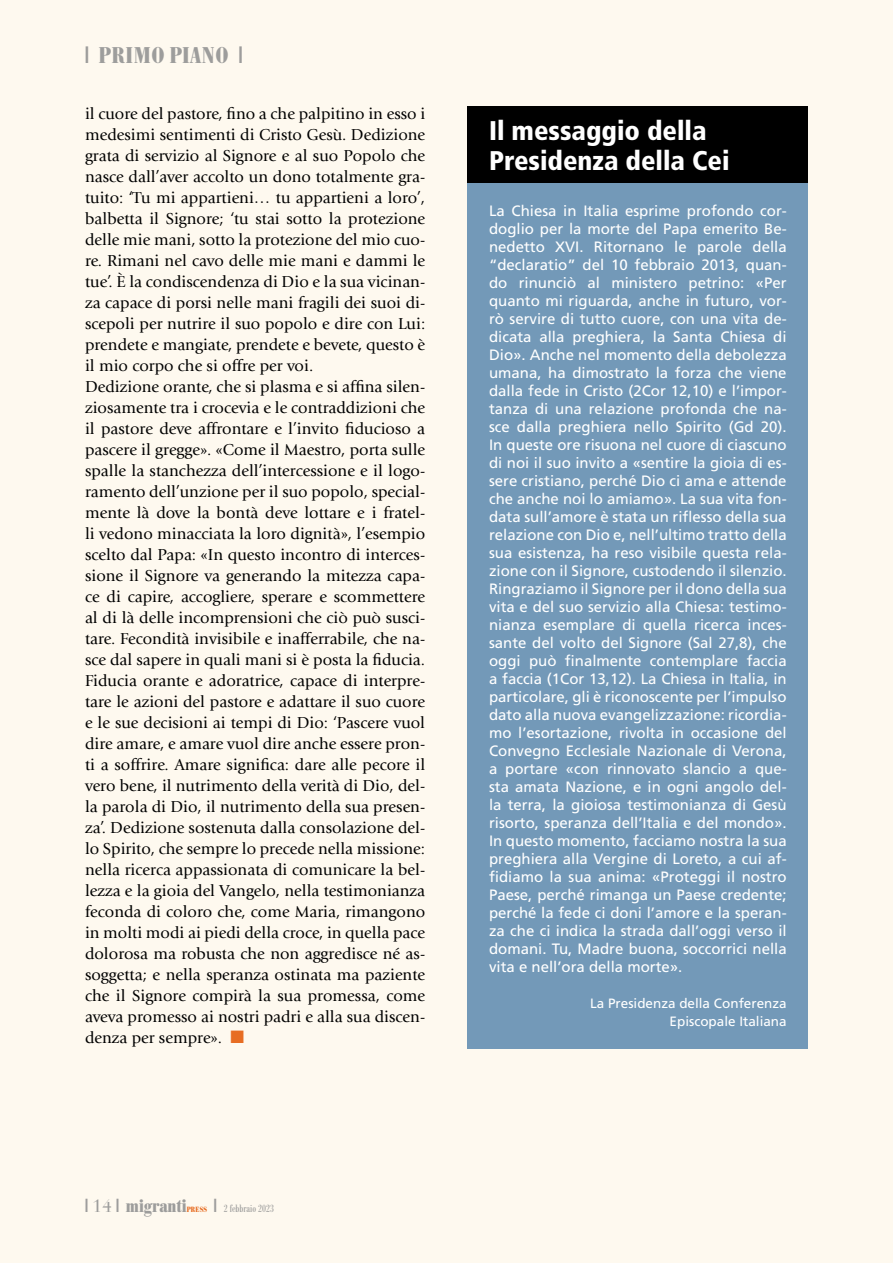
<style>
.page{position:relative;width:893px;height:1263px;background:#fff}
.page>*{position:absolute;margin:0;border:0;box-sizing:border-box;transform-origin:0 0}
.t1{font:900 condensed 27px/30px "Frutiger";color:#fff}
.t2{font:700 condensed 22.5px "Bodoni BE";letter-spacing:.03em;color:#9d9d9c}
.t3{font:700 condensed 18px "Bodoni BE";color:#9d9d9c}
.t4{font:16.5px/21px "Giovanni";color:#000}
.t5{font:15px/18px "Frutiger";color:#fff;text-align:justify}
.t6{font:13.5px/18px "Frutiger";color:#fff;text-align:right}
.t7{font:condensed 10.5px "Bodoni BE";color:#9d9d9c}
.t8{font:700 condensed 7.5px "Bodoni BE";letter-spacing:.04em;color:#e76d23}
.s1{font-family:"False Positive BRK";font-weight:400;font-stretch:normal}
.s2{color:#e76d23}
.s3{font-family:"Bauer Bodoni Std";font-weight:400;font-stretch:normal}
.s4{font-family:"False Positive BRK";font-stretch:normal;font-size:18px}
</style>
<div class="page">
<div style="left:0;top:0;width:892px;height:1263px;background:#fef9ef"></div>
<div style="left:468px;top:183px;width:340px;height:865px;background:#7399b8"></div>
<div style="left:468px;top:106px;width:340px;height:77px;background:#000"></div>
<h2 class="t2" style="left:85px;top:43px;width:159px"><span class="s1">1</span> PRIMO PIANO <span class="s1">1</span></h2>
<p class="t4" style="left:85px;top:103px;width:342px">il cuore del pastore, fino a che palpitino in esso i medesimi sentimenti di Cristo Gesù. Dedizione grata di servizio al Signore e al suo Popolo che nasce dall’aver accolto un dono totalmente gra&shy;tuito: ‘Tu mi appartieni… tu appartieni a loro’, balbetta il Signore; ‘tu stai sotto la protezione delle mie mani, sotto la protezione del mio cuo&shy;re. Rimani nel cavo delle mie mani e dammi le tue’. È la condiscendenza di Dio e la sua vicinan&shy;za capace di porsi nelle mani fragili dei suoi di&shy;scepoli per nutrire il suo popolo e dire con Lui: prendete e mangiate, prendete e bevete, questo è il mio corpo che si offre per voi.<br>Dedizione orante, che si plasma e si affina silen&shy;ziosamente tra i crocevia e le contraddizioni che il pastore deve affrontare e l’invito fiducioso a pascere il gregge». «Come il Maestro, porta sulle spalle la stanchezza dell’intercessione e il logo&shy;ramento dell’unzione per il suo popolo, special&shy;mente là dove la bontà deve lottare e i fratel&shy;li vedono minacciata la loro dignità», l’esempio scelto dal Papa: «In questo incontro di interces&shy;sione il Signore va generando la mitezza capa&shy;ce di capire, accogliere, sperare e scommettere al di là delle incomprensioni che ciò può susci&shy;tare. Fecondità invisibile e inafferrabile, che na&shy;sce dal sapere in quali mani si è posta la fiducia.<br>Fiducia orante e adoratrice, capace di interpre&shy;tare le azioni del pastore e adattare il suo cuore e le sue decisioni ai tempi di Dio: ‘Pascere vuol dire amare, e amare vuol dire anche essere pron&shy;ti a soffrire. Amare significa: dare alle pecore il vero bene, il nutrimento della verità di Dio, del&shy;la parola di Dio, il nutrimento della sua presen&shy;za’. Dedizione sostenuta dalla consolazione del&shy;lo Spirito, che sempre lo precede nella missione: nella ricerca appassionata di comunicare la bel&shy;lezza e la gioia del Vangelo, nella testimonianza feconda di coloro che, come Maria, rimangono in molti modi ai piedi della croce, in quella pace dolorosa ma robusta che non aggredisce né as&shy;soggetta; e nella speranza ostinata ma paziente che il Signore compirà la sua promessa, come aveva promesso ai nostri padri e alla sua discen&shy;denza per sempre». <span class="s2">■</span></p>
<p class="t3" style="left:85px;top:1196px;width:103px"><span class="s1">1</span> <span class="s3">14</span> <span class="s1">1</span> migranti</p>
<p class="t8" style="left:187px;top:1205px;width:22px">PRESS</p>
<p class="t7" style="left:214px;top:1203px;width:62px"><span class="s4">1</span> 2 febbraio 2023</p>
<h1 class="t1" style="left:489px;top:115px;width:242px">Il messaggio della<br>Presidenza della Cei</h1>
<p class="t5" style="left:489px;top:201px;width:299px">La Chiesa in Italia esprime profondo cor&shy;doglio per la morte del Papa emerito Be&shy;nedetto XVI. Ritornano le parole della “declaratio” del 10 febbraio 2013, quan&shy;do rinunciò al ministero petrino: «Per quanto mi riguarda, anche in futuro, vor&shy;rò servire di tutto cuore, con una vita de&shy;dicata alla preghiera, la Santa Chiesa di Dio». Anche nel momento della debolezza umana, ha dimostrato la forza che viene dalla fede in Cristo (2Cor 12,10) e l’impor&shy;tanza di una relazione profonda che na&shy;sce dalla preghiera nello Spirito (Gd 20).<br>In queste ore risuona nel cuore di ciascuno di noi il suo invito a «sentire la gioia di es&shy;sere cristiano, perché Dio ci ama e attende che anche noi lo amiamo». La sua vita fon&shy;data sull’amore è stata un riflesso della sua relazione con Dio e, nell’ultimo tratto della sua esistenza, ha reso visibile questa rela&shy;zione con il Signore, custodendo il silenzio.<br>Ringraziamo il Signore per il dono della sua vita e del suo servizio alla Chiesa: testimo&shy;nianza esemplare di quella ricerca inces&shy;sante del volto del Signore (Sal 27,8), che oggi può finalmente contemplare faccia a faccia (1Cor 13,12). La Chiesa in Italia, in particolare, gli è riconoscente per l’impulso dato alla nuova evangelizzazione: ricordia&shy;mo l’esortazione, rivolta in occasione del Convegno Ecclesiale Nazionale di Verona, a portare «con rinnovato slancio a que&shy;sta amata Nazione, e in ogni angolo del&shy;la terra, la gioiosa testimonianza di Gesù risorto, speranza dell’Italia e del mondo».<br>In questo momento, facciamo nostra la sua preghiera alla Vergine di Loreto, a cui af&shy;fidiamo la sua anima: «Proteggi il nostro Paese, perché rimanga un Paese credente; perché la fede ci doni l’amore e la speran&shy;za che ci indica la strada dall’oggi verso il domani. Tu, Madre buona, soccorrici nella vita e nell’ora della morte».</p>
<p class="t6" style="left:590px;top:994px;width:198px">La Presidenza della Conferenza<br>Episcopale Italiana</p>
</div>
